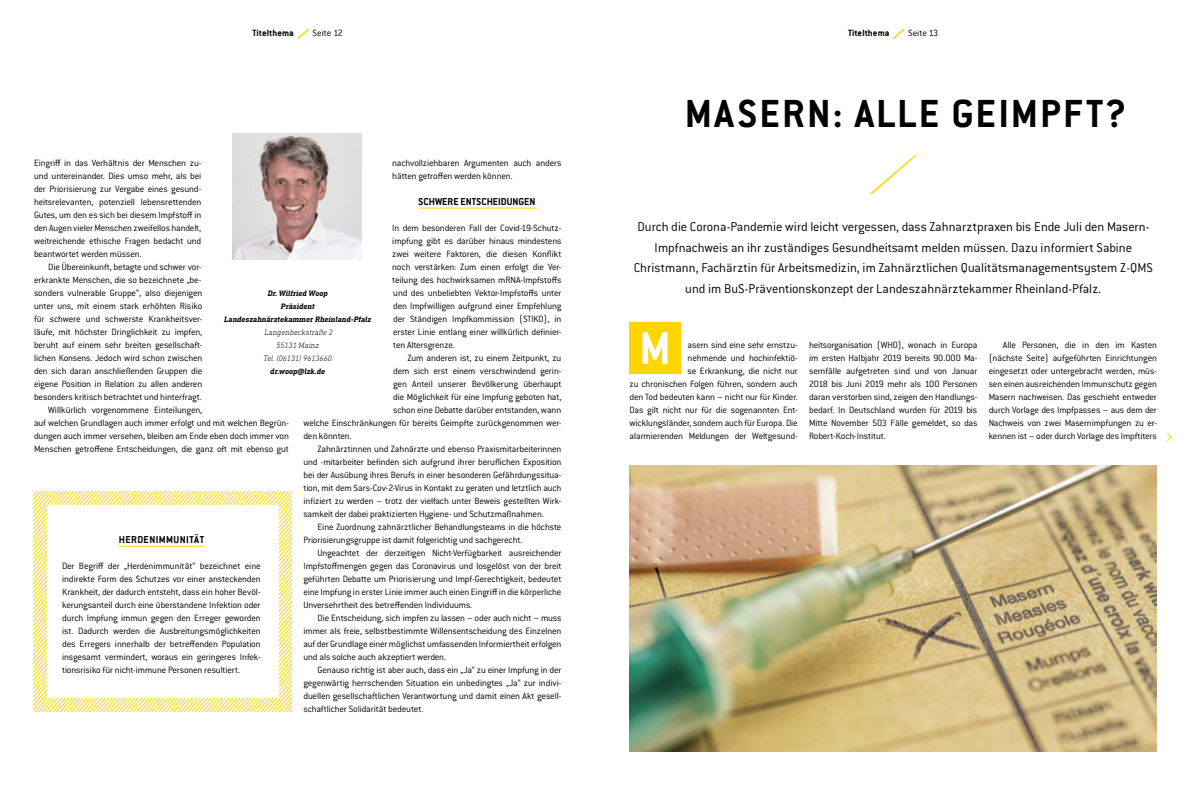
<style>
.page{position:relative;width:1191px;height:794px;background:#fff}
.page>*{position:absolute;margin:0;border:0;box-sizing:border-box;transform-origin:0 0}
.t1{font:700 50px "Conduit ITC Std";color:#fff}
.t2{font:700 43px "Conduit ITC Std";letter-spacing:.05em;color:#000}
.t3{font:300 14px/20.5px "Conduit ITC Std";color:#000;text-align:center}
.t4{font:700 11px "Conduit ITC Std";color:#000}
.t5{font:700 11px "Conduit ITC Std";letter-spacing:.04em;color:#000}
.t6{font:300 10px/13px "Conduit ITC Std";letter-spacing:-.015em;color:#000;text-align:justify}
.t7{font:700 10px "Conduit ITC Std";letter-spacing:.005em;color:#000}
.t8{font:italic 700 8px/13px "DIN Next Slab Pro";color:#000;text-align:center}
.t9{font:italic 300 8px/13px "DIN Next Slab Pro";color:#000;text-align:center}
</style>
<div class="page">
<svg style="left:298px;top:29px;width:11px;height:10px"></svg>
<svg style="left:893px;top:29px;width:11px;height:10px"></svg>
<svg style="left:1167px;top:433px;width:5px;height:8px"></svg>
<svg style="left:870px;top:155px;width:46px;height:39px"></svg>
<div style="left:629px;top:322px;width:51px;height:51px;background:#ffd500"></div>
<img style="left:630px;top:465px;width:527px;height:286px">
<hr style="left:418px;top:208px;width:119px;height:1px;background:#ffd500">
<svg style="left:113px;top:491px;width:179px;height:221px"></svg>
<svg style="left:258px;top:681px;width:34px;height:31px"></svg>
<div style="left:47px;top:504px;width:232px;height:193px;background:#fff"></div>
<hr style="left:119px;top:546px;width:85px;height:1px;background:#ffd500">
<img style="left:232px;top:133px;width:129px;height:126px">
<p class="t7" style="left:253px;top:27px;width:43px">Titelthema</p>
<p class="t6" style="left:312px;top:26px;width:32px">Seite 12</p>
<p class="t7" style="left:848px;top:27px;width:43px">Titelthema</p>
<p class="t6" style="left:908px;top:26px;width:32px">Seite 13</p>
<p class="t6" style="left:34px;top:156px;width:169px">Eingriff in das Verhältnis der Menschen zu&shy;und untereinander. Dies umso mehr, als bei der Priorisierung zur Vergabe eines gesund&shy;heitsrelevanten, potenziell lebensrettenden Gutes, um den es sich bei diesem Impfstoff in den Augen vieler Menschen zweifellos handelt, weitreichende ethische Fragen bedacht und beantwortet werden müssen.</p>
<p class="t6" style="left:48px;top:260px;width:155px">Die Übereinkunft, betagte und schwer vor-</p>
<p class="t6" style="left:34px;top:273px;width:169px">erkrankte Menschen, die so bezeichnete „be-</p>
<p class="t6" style="left:34px;top:286px;width:170px">sonders vulnerable Gruppe“, also diejenigen</p>
<p class="t6" style="left:34px;top:299px;width:170px">unter uns, mit einem stark erhöhten Risiko</p>
<p class="t6" style="left:34px;top:312px;width:170px">für schwere und schwerste Krankheitsver-</p>
<p class="t6" style="left:34px;top:325px;width:170px">läufe, mit höchster Dringlichkeit zu impfen,</p>
<p class="t6" style="left:34px;top:338px;width:170px">beruht auf einem sehr breiten gesellschaft-</p>
<p class="t6" style="left:34px;top:351px;width:170px">lichen Konsens. Jedoch wird schon zwischen</p>
<p class="t6" style="left:34px;top:364px;width:170px">den sich daran anschließenden Gruppen die</p>
<p class="t6" style="left:34px;top:377px;width:170px">eigene Position in Relation zu allen anderen</p>
<p class="t6" style="left:34px;top:390px;width:169px">besonders kritisch betrachtet und hinterfragt.</p>
<p class="t6" style="left:48px;top:403px;width:156px">Willkürlich vorgenommene Einteilungen,</p>
<p class="t6" style="left:34px;top:416px;width:256px">auf welchen Grundlagen auch immer erfolgt und mit welchen Begrün-</p>
<p class="t6" style="left:34px;top:429px;width:256px">dungen auch immer versehen, bleiben am Ende eben doch immer von</p>
<p class="t6" style="left:34px;top:442px;width:256px">Menschen getroffene Entscheidungen, die ganz oft mit ebenso gut</p>
<p class="t6" style="left:392px;top:156px;width:171px">nachvollziehbaren Argumenten auch anders hätten getroffen werden können.</p>
<p class="t4" style="left:418px;top:195px;width:119px">SCHWERE ENTSCHEIDUNGEN</p>
<p class="t6" style="left:392px;top:221px;width:171px">In dem besonderen Fall der Covid-19-Schutz&shy;impfung gibt es darüber hinaus mindestens zwei weitere Faktoren, die diesen Konflikt noch verstärken: Zum einen erfolgt die Ver&shy;teilung des hochwirksamen mRNA-Impfstoffs und des unbeliebten Vektor-Impfstoffs unter den Impfwilligen aufgrund einer Empfehlung der Ständigen Impfkommission (STIKO), in erster Linie entlang einer willkürlich definier&shy;ten Altersgrenze.</p>
<p class="t6" style="left:407px;top:351px;width:156px">Zum anderen ist, zu einem Zeitpunkt, zu</p>
<p class="t6" style="left:393px;top:364px;width:170px">dem sich erst einem verschwindend gerin-</p>
<p class="t6" style="left:393px;top:377px;width:170px">gen Anteil unserer Bevölkerung überhaupt</p>
<p class="t6" style="left:393px;top:390px;width:170px">die Möglichkeit für eine Impfung geboten hat,</p>
<p class="t6" style="left:393px;top:403px;width:170px">schon eine Debatte darüber entstanden, wann</p>
<p class="t6" style="left:303px;top:416px;width:259px">welche Einschränkungen für bereits Geimpfte zurückgenommen wer-</p>
<p class="t6" style="left:303px;top:429px;width:50px">den könnten.</p>
<p class="t6" style="left:317px;top:442px;width:245px">Zahnärztinnen und Zahnärzte und ebenso Praxismitarbeiterinnen</p>
<p class="t6" style="left:303px;top:455px;width:259px">und -mitarbeiter befinden sich aufgrund ihrer beruflichen Exposition</p>
<p class="t6" style="left:303px;top:468px;width:259px">bei der Ausübung ihres Berufs in einer besonderen Gefährdungssitua-</p>
<p class="t6" style="left:303px;top:481px;width:259px">tion, mit dem Sars-Cov-2-Virus in Kontakt zu geraten und letztlich auch</p>
<p class="t6" style="left:303px;top:494px;width:259px">infiziert zu werden – trotz der vielfach unter Beweis gestellten Wirk-</p>
<p class="t6" style="left:303px;top:507px;width:242px">samkeit der dabei praktizierten Hygiene- und Schutzmaßnahmen.</p>
<p class="t6" style="left:317px;top:520px;width:245px">Eine Zuordnung zahnärztlicher Behandlungsteams in die höchste</p>
<p class="t6" style="left:303px;top:533px;width:220px">Priorisierungsgruppe ist damit folgerichtig und sachgerecht.</p>
<p class="t6" style="left:317px;top:546px;width:245px">Ungeachtet der derzeitigen Nicht-Verfügbarkeit ausreichender</p>
<p class="t6" style="left:303px;top:559px;width:259px">Impfstoffmengen gegen das Coronavirus und losgelöst von der breit</p>
<p class="t6" style="left:303px;top:572px;width:259px">geführten Debatte um Priorisierung und Impf-Gerechtigkeit, bedeutet</p>
<p class="t6" style="left:303px;top:585px;width:259px">eine Impfung in erster Linie immer auch einen Eingriff in die körperliche</p>
<p class="t6" style="left:303px;top:598px;width:170px">Unversehrtheit des betreffenden Individuums.</p>
<p class="t6" style="left:317px;top:611px;width:245px">Die Entscheidung, sich impfen zu lassen – oder auch nicht – muss</p>
<p class="t6" style="left:303px;top:624px;width:259px">immer als freie, selbstbestimmte Willensentscheidung des Einzelnen</p>
<p class="t6" style="left:303px;top:637px;width:259px">auf der Grundlage einer möglichst umfassenden Informiertheit erfolgen</p>
<p class="t6" style="left:303px;top:650px;width:144px">und als solche auch akzeptiert werden.</p>
<p class="t6" style="left:317px;top:663px;width:245px">Genauso richtig ist aber auch, dass ein „Ja“ zu einer Impfung in der</p>
<p class="t6" style="left:303px;top:676px;width:259px">gegenwärtig herrschenden Situation ein unbedingtes „Ja“ zur indivi-</p>
<p class="t6" style="left:303px;top:689px;width:259px">duellen gesellschaftlichen Verantwortung und damit einen Akt gesell-</p>
<p class="t6" style="left:303px;top:702px;width:121px">schaftlicher Solidarität bedeutet.</p>
<p class="t8" style="left:224px;top:287px;width:148px">Dr. Wilfried Woop<br>Präsident<br>Landeszahnärztekammer Rheinland-Pfalz</p>
<p class="t9" style="left:263px;top:326px;width:71px">Langenbeckstraße 2<br>55131 Mainz<br>Tel. (06131) 9613660</p>
<p class="t8" style="left:270px;top:365px;width:56px">dr.woop@lzk.de</p>
<p class="t5" style="left:119px;top:533px;width:87px">HERDENIMMUNITÄT</p>
<p class="t6" style="left:62px;top:559px;width:200px">Der Begriff der „Herdenimmunität“ bezeichnet eine indirekte Form des Schutzes vor einer ansteckenden Krankheit, der dadurch entsteht, dass ein hoher Bevöl&shy;kerungsanteil durch eine überstandene Infektion oder durch Impfung immun gegen den Erreger geworden ist. Dadurch werden die Ausbreitungsmöglichkeiten des Erregers innerhalb der betreffenden Population insgesamt vermindert, woraus ein geringeres Infek&shy;tionsrisiko für nicht-immune Personen resultiert.</p>
<h2 class="t2" style="left:685px;top:88px;width:443px">MASERN: ALLE GEIMPFT?</h2>
<p class="t3" style="left:634px;top:216px;width:520px">Durch die Corona-Pandemie wird leicht vergessen, dass Zahnarztpraxen bis Ende Juli den Masern-Impfnachweis an ihr zuständiges Gesundheitsamt melden müssen. Dazu informiert Sabine Christmann, Fachärztin für Arbeitsmedizin, im Zahnärztlichen Qualitätsmanagementsystem Z-QMS und im BuS-Präventionskonzept der Landeszahnärztekammer Rheinland-Pfalz.</p>
<h1 class="t1" style="left:639px;top:318px;width:33px">M</h1>
<p class="t6" style="left:629px;top:338px;width:170px;text-align:right">asern sind eine sehr ernstzu-<br>nehmende und hochinfektiö-<br>se Erkrankung, die nicht nur<br>zu chronischen Folgen führen, sondern auch den Tod bedeuten kann – nicht nur für Kinder.<br>Das gilt nicht nur für die sogenannten Ent&shy;wicklungsländer, sondern auch für Europa. Die alarmierenden Meldungen der Weltgesund-</p>
<p class="t6" style="left:809px;top:338px;width:170px">heitsorganisation (WHO), wonach in Europa im ersten Halbjahr 2019 bereits 90.000 Ma&shy;sernfälle aufgetreten sind und von Januar 2018 bis Juni 2019 mehr als 100 Personen daran verstorben sind, zeigen den Handlungs&shy;bedarf. In Deutschland wurden für 2019 bis Mitte November 503 Fälle gemeldet, so das Robert-Koch-Institut.</p>
<p class="t6" style="left:988px;top:338px;width:170px;text-indent:14px">Alle Personen, die in den im Kasten (nächste Seite) aufgeführten Einrichtungen eingesetzt oder untergebracht werden, müs&shy;sen einen ausreichenden Immunschutz gegen Masern nachweisen. Das geschieht entweder durch Vorlage des Impfpasses – aus dem der Nachweis von zwei Masernimpfungen zu er&shy;kennen ist – oder durch Vorlage des Impftiters</p>
</div>
